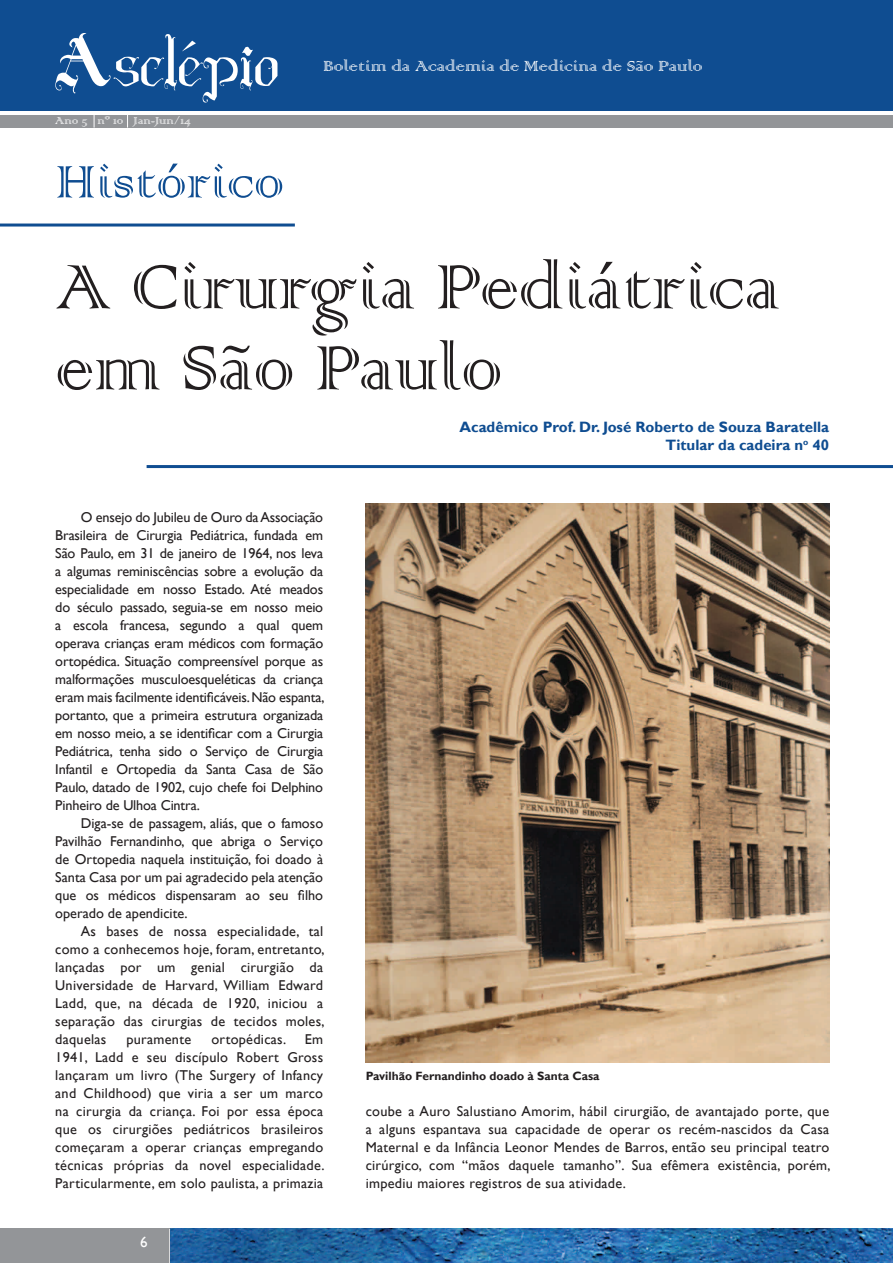
<style>
.page{position:relative;width:893px;height:1263px;background:#fff}
.page>*{position:absolute;margin:0;border:0;box-sizing:border-box;transform-origin:0 0}
.t1{font:82.5px/81px "Colonna";color:#231f20}
.t2{font:60px "Colonna";color:#0f4d91}
.t3{font:19.5px "Colonna";color:#fff}
.t4{font:700 15px/18px "Gill Sans";color:#0f4d91;text-align:right}
.t5{font:15px "Gill Sans";color:#fff}
.t6{font:14.25px/18px "Gill Sans";letter-spacing:.02em;color:#231f20;text-align:justify}
.t7{font:13.5px "Colonna";color:#fff}
.t8{font:700 12px "Gill Sans";color:#231f20}
</style>
<div class="page">
<div style="left:0;top:0;width:893px;height:111px;background:#0f4d91"></div>
<div style="left:0;top:115px;width:893px;height:13px;background:#939598"></div>
<div style="left:0;top:1229px;width:893px;height:34px;background:#939598"></div>
<svg style="left:94px;top:115px;width:1px;height:13px"></svg>
<svg style="left:127px;top:115px;width:1px;height:13px"></svg>
<svg style="left:55px;top:33px;width:222px;height:70px"></svg>
<hr style="left:169px;top:1229px;width:2px;height:34px;background:#fff">
<img style="left:170px;top:1229px;width:723px;height:34px">
<hr style="left:147px;top:465px;width:746px;height:3px;background:#0f4d91">
<hr style="left:0;top:224px;width:295px;height:3px;background:#0f4d91">
<img style="left:366px;top:504px;width:463px;height:558px">
<p class="t7" style="left:55px;top:112px;width:137px">Ano 5 nº 10 Jan-Jun/14</p>
<h2 class="t2" style="left:55px;top:142px;width:230px">Histórico</h2>
<h3 class="t3" style="left:323px;top:54px;width:381px">Boletim da Academia de Medicina de São Paulo</h3>
<h1 class="t1" style="left:55px;top:244px;width:726px">A Cirurgia Pediátrica em São Paulo</h1>
<p class="t6" style="left:55px;top:508px;width:271px;text-indent:26px">O ensejo do Jubileu de Ouro da Associação Brasileira de Cirurgia Pediátrica, fundada em São Paulo, em 31 de janeiro de 1964, nos leva a algumas reminiscências sobre a evolução da especialidade em nosso Estado. Até meados do século passado, seguia-se em nosso meio a escola francesa, segundo a qual quem operava crianças eram médicos com formação ortopédica. Situação compreensível porque as malformações musculoesqueléticas da criança eram mais facilmente identificáveis. Não espanta, portanto, que a primeira estrutura organizada em nosso meio, a se identificar com a Cirurgia Pediátrica, tenha sido o Serviço de Cirurgia Infantil e Ortopedia da Santa Casa de São Paulo, datado de 1902, cujo chefe foi Delphino Pinheiro de Ulhoa Cintra.</p>
<p class="t6" style="left:55px;top:814px;width:269px;text-indent:26px">Diga-se de passagem, aliás, que o famoso Pavilhão Fernandinho, que abriga o Serviço de Ortopedia naquela instituição, foi doado à Santa Casa por um pai agradecido pela atenção que os médicos dispensaram ao seu filho operado de apendicite.</p>
<p class="t6" style="left:55px;top:922px;width:271px;text-indent:26px">As bases de nossa especialidade, tal como a conhecemos hoje, foram, entretanto, lançadas por um genial cirurgião da Universidade de Harvard, William Edward Ladd, que, na década de 1920, iniciou a separação das cirurgias de tecidos moles, daquelas</p>
<p class="t6" style="left:126px;top:1030px;width:66px">puramente</p>
<p class="t6" style="left:211px;top:1030px;width:76px">ortopédicas.</p>
<p class="t6" style="left:55px;top:1030px;width:271px;text-indent:250px">Em 1941, Ladd e seu discípulo Robert Gross lançaram um livro (The Surgery of Infancy and Childhood) que viria a ser um marco na cirurgia da criança. Foi por essa época que os cirurgiões pediátricos brasileiros começaram a operar crianças empregando técnicas próprias da novel especialidade.<br>Particularmente, em solo paulista, a primazia</p>
<p class="t5" style="left:140px;top:1233px;width:9px">6</p>
<p class="t4" style="left:459px;top:418px;width:371px">Acadêmico Prof. Dr. José Roberto de Souza Baratella<br>Titular da cadeira n<sup>o</sup> 40</p>
<p class="t8" style="left:366px;top:1069px;width:235px">Pavilhão Fernandinho doado à Santa Casa</p>
<p class="t6" style="left:366px;top:1102px;width:466px">coube a Auro Salustiano Amorim, hábil cirurgião, de avantajado porte, que a alguns espantava sua capacidade de operar os recém-nascidos da Casa Maternal e da Infância Leonor Mendes de Barros, então seu principal teatro cirúrgico, com “mãos daquele tamanho”. Sua efêmera existência, porém, impediu maiores registros de sua atividade.</p>
</div>
